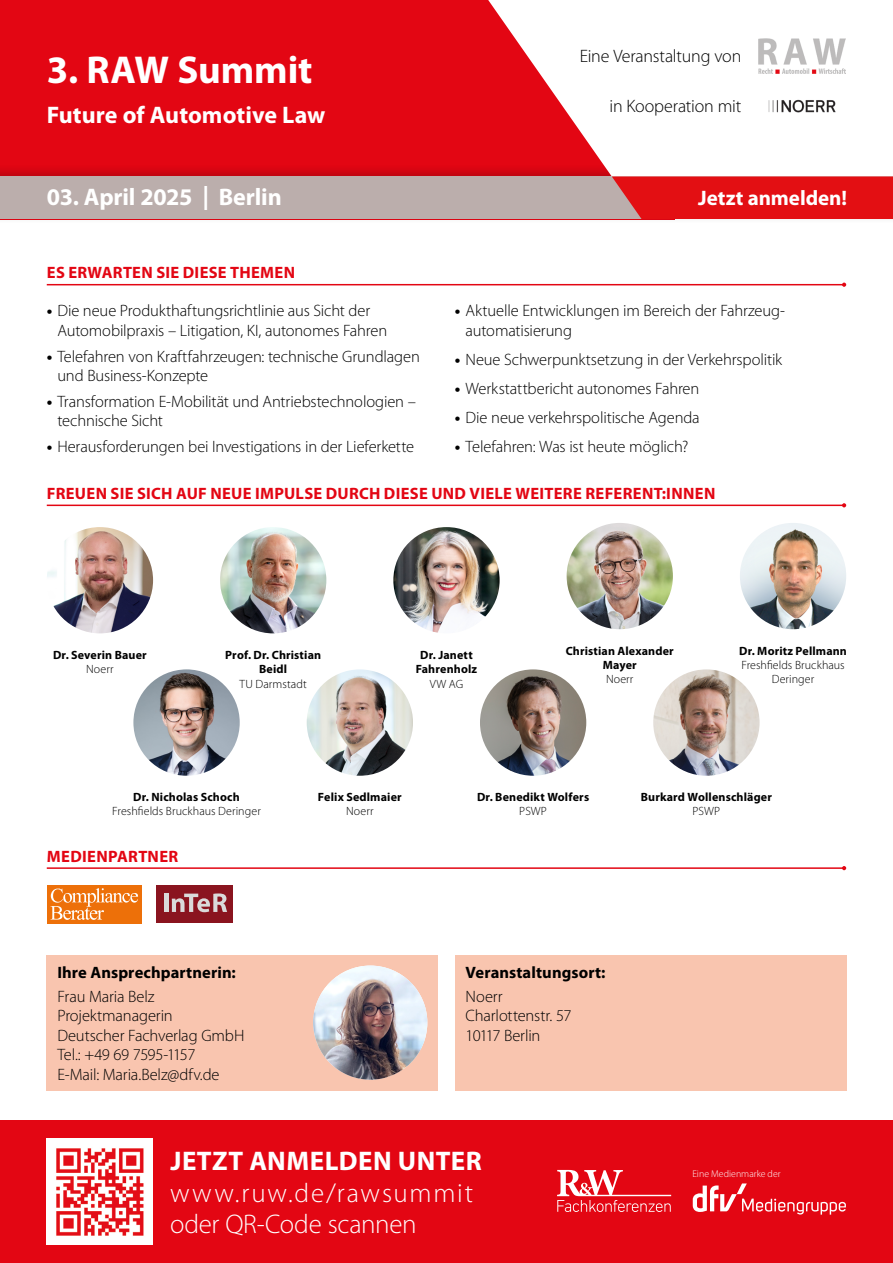
<style>
.page{position:relative;width:893px;height:1263px;background:#fff}
.page>*{position:absolute;margin:0;border:0;box-sizing:border-box;transform-origin:0 0}
.t1{font:700 39px "Myriad Pro";letter-spacing:-.005em;color:#fff}
.t2{font:300 27px/31.5px "Myriad Pro";letter-spacing:.025em;color:#fff}
.t3{font:700 27px "Myriad Pro";letter-spacing:.02em;color:#fff}
.t4{font:700 24px "Myriad Pro";letter-spacing:-.005em;color:#fff}
.t5{font:700 21px "Myriad Pro";letter-spacing:-.005em;color:#fff}
.t6{font:300 18px "Myriad Pro";letter-spacing:-.01em;color:#000}
.t7{font:300 16.5px/19.5px "Myriad Pro";letter-spacing:-.01em;color:#000}
.t8{font:700 16.5px "Myriad Pro";letter-spacing:.02em;color:#e30613}
.t9{font:700 16.5px "Myriad Pro";letter-spacing:.005em;color:#000}
.t10{font:700 12px/14.4px "Myriad Pro";letter-spacing:.015em;color:#000;text-align:center}
.t11{font:300 12px/14.4px "Myriad Pro";letter-spacing:.005em;color:#000;text-align:center}
.t12{font:300 9.9px "Myriad Pro";color:#fff}
.s1{font-weight:700}
</style>
<div class="page">
<div style="left:0;top:1120px;width:893px;height:143px;background:#e30613"></div>
<svg style="left:557px;top:1170px;width:114px;height:42px"></svg>
<svg style="left:693px;top:1183px;width:153px;height:31px"></svg>
<div style="left:0;top:0;width:674px;height:219px;background:#e30613"></div>
<div style="left:0;top:163px;width:893px;height:61px;background:#000;opacity:.2"></div>
<div style="left:0;top:176px;width:893px;height:43px;background:#bbaeac"></div>
<div style="left:47px;top:1138px;width:106px;height:107px;background:#fff"></div>
<div style="left:47px;top:955px;width:391px;height:135px;background:#f9c5af"></div>
<img style="left:313px;top:965px;width:114px;height:115px;border-radius:57px">
<div style="left:455px;top:955px;width:391px;height:135px;background:#f9c5af"></div>
<hr style="left:47px;top:505px;width:797px;height:1px;background:#e30613">
<svg style="left:842px;top:503px;width:4px;height:4px"></svg>
<img style="left:393px;top:527px;width:107px;height:106px;border-radius:53px">
<img style="left:47px;top:527px;width:106px;height:106px;border-radius:53px">
<img style="left:740px;top:523px;width:106px;height:106px;border-radius:53px">
<img style="left:480px;top:669px;width:106px;height:107px;border-radius:53px">
<img style="left:133px;top:669px;width:107px;height:107px;border-radius:53px">
<img style="left:653px;top:669px;width:107px;height:107px;border-radius:53px">
<img style="left:307px;top:669px;width:106px;height:107px;border-radius:53px">
<img style="left:567px;top:523px;width:106px;height:106px;border-radius:53px">
<img style="left:220px;top:527px;width:106px;height:106px;border-radius:53px">
<div style="left:157px;top:885px;width:76px;height:38px;background:#8a141f"></div>
<hr style="left:164px;top:893px;width:4px;height:19px;background:#dadada">
<svg style="left:172px;top:893px;width:55px;height:19px"></svg>
<div style="left:47px;top:885px;width:94px;height:38px;background:#ed7009"></div>
<svg style="left:50px;top:888px;width:88px;height:32px"></svg>
<hr style="left:47px;top:284px;width:797px;height:1px;background:#e30613">
<svg style="left:842px;top:283px;width:4px;height:4px"></svg>
<hr style="left:47px;top:867px;width:797px;height:2px;background:#e30613">
<svg style="left:842px;top:866px;width:4px;height:4px"></svg>
<svg style="left:488px;top:0;width:405px;height:176px;fill:#fff"></svg>
<svg style="left:612px;top:176px;width:281px;height:43px"></svg>
<img style="left:758px;top:38px;width:88px;height:36px">
<img style="left:758px;top:88px;width:88px;height:35px">
<img style="left:56px;top:1148px;width:88px;height:88px">
<h1 class="t1" style="left:47px;top:44px;width:267px">3. RAW Summit</h1>
<h3 class="t4" style="left:47px;top:99px;width:280px">Future of Automotive Law</h3>
<h3 class="t4" style="left:47px;top:181px;width:237px">03. April 2025 | Berlin</h3>
<p class="t8" style="left:47px;top:262px;width:250px">ES ERWARTEN SIE DIESE THEMEN</p>
<p class="t7" style="left:57px;top:301px;width:331px;text-indent:-11px"><span class="s1">•</span> Die neue Produkthaftungsrichtlinie aus Sicht der<br>Automobilpraxis – Litigation, KI, autonomes Fahren</p>
<p class="t7" style="left:57px;top:346px;width:364px;text-indent:-11px"><span class="s1">•</span> Telefahren von Kraftfahrzeugen: technische Grundlagen und Business-Konzepte</p>
<p class="t7" style="left:57px;top:391px;width:360px;text-indent:-11px"><span class="s1">•</span> Transformation E-Mobilität und Antriebstechnologien – technische Sicht</p>
<p class="t7" style="left:47px;top:437px;width:369px"><span class="s1">•</span> Herausforderungen bei Investigations in der Lieferkette</p>
<p class="t6" style="left:580px;top:45px;width:163px">Eine Veranstaltung von</p>
<p class="t6" style="left:610px;top:95px;width:133px">in Kooperation mit</p>
<p class="t5" style="left:698px;top:184px;width:150px">Jetzt anmelden!</p>
<p class="t7" style="left:466px;top:301px;width:320px;text-indent:-11px"><span class="s1">•</span> Aktuelle Entwicklungen im Bereich der Fahrzeug&shy;automatisierung</p>
<p class="t7" style="left:455px;top:349px;width:329px"><span class="s1">•</span> Neue Schwerpunktsetzung in der Verkehrspolitik</p>
<p class="t7" style="left:455px;top:378px;width:246px"><span class="s1">•</span> Werkstattbericht autonomes Fahren</p>
<p class="t7" style="left:455px;top:407px;width:246px"><span class="s1">•</span> Die neue verkehrspolitische Agenda</p>
<p class="t7" style="left:455px;top:437px;width:235px"><span class="s1">•</span> Telefahren: Was ist heute möglich?</p>
<p class="t8" style="left:47px;top:483px;width:670px">FREUEN SIE SICH AUF NEUE IMPULSE DURCH DIESE UND VIELE WEITERE REFERENT:INNEN</p>
<p class="t10" style="left:53px;top:647px;width:95px">Dr. Severin Bauer</p>
<p class="t11" style="left:86px;top:662px;width:29px">Noerr</p>
<p class="t10" style="left:225px;top:647px;width:97px">Prof. Dr. Christian<br>Beidl</p>
<p class="t11" style="left:240px;top:676px;width:69px">TU Darmstadt</p>
<p class="t10" style="left:416px;top:647px;width:63px">Dr. Janett<br>Fahrenholz</p>
<p class="t11" style="left:430px;top:676px;width:35px">VW AG</p>
<p class="t10" style="left:566px;top:643px;width:110px">Christian Alexander<br>Mayer</p>
<p class="t11" style="left:606px;top:672px;width:29px">Noerr</p>
<p class="t10" style="left:739px;top:643px;width:109px">Dr. Moritz Pellmann</p>
<p class="t11" style="left:741px;top:658px;width:105px">Freshfields Bruckhaus<br>Deringer</p>
<p class="t10" style="left:133px;top:789px;width:108px">Dr. Nicholas Schoch</p>
<p class="t11" style="left:112px;top:804px;width:150px">Freshfields Bruckhaus Deringer</p>
<p class="t8" style="left:47px;top:845px;width:133px">MEDIENPARTNER</p>
<p class="t10" style="left:318px;top:789px;width:85px">Felix Sedlmaier</p>
<p class="t11" style="left:346px;top:804px;width:29px">Noerr</p>
<p class="t10" style="left:477px;top:789px;width:114px">Dr. Benedikt Wolfers</p>
<p class="t11" style="left:519px;top:804px;width:29px">PSWP</p>
<p class="t10" style="left:641px;top:789px;width:133px">Burkard Wollenschläger</p>
<p class="t11" style="left:693px;top:804px;width:29px">PSWP</p>
<p class="t9" style="left:57px;top:961px;width:180px">Ihre Ansprechpartnerin:</p>
<p class="t7" style="left:57px;top:986px;width:188px">Frau Maria Belz<br>Projektmanagerin<br>Deutscher Fachverlag GmbH<br>Tel.: +49 69 7595-1157<br>E-Mail: Maria.Belz@dfv.de</p>
<p class="t9" style="left:466px;top:961px;width:141px">Veranstaltungsort:</p>
<p class="t7" style="left:466px;top:986px;width:108px">Noerr<br>Charlottenstr. 57<br>10117 Berlin</p>
<h2 class="t3" style="left:170px;top:1144px;width:313px">JETZT ANMELDEN UNTER</h2>
<h2 class="t2" style="left:170px;top:1177px;width:305px">www.ruw.de/rawsummit oder QR-Code scannen</h2>
<p class="t12" style="left:692px;top:1167px;width:90px">Eine Medienmarke der</p>
</div>
